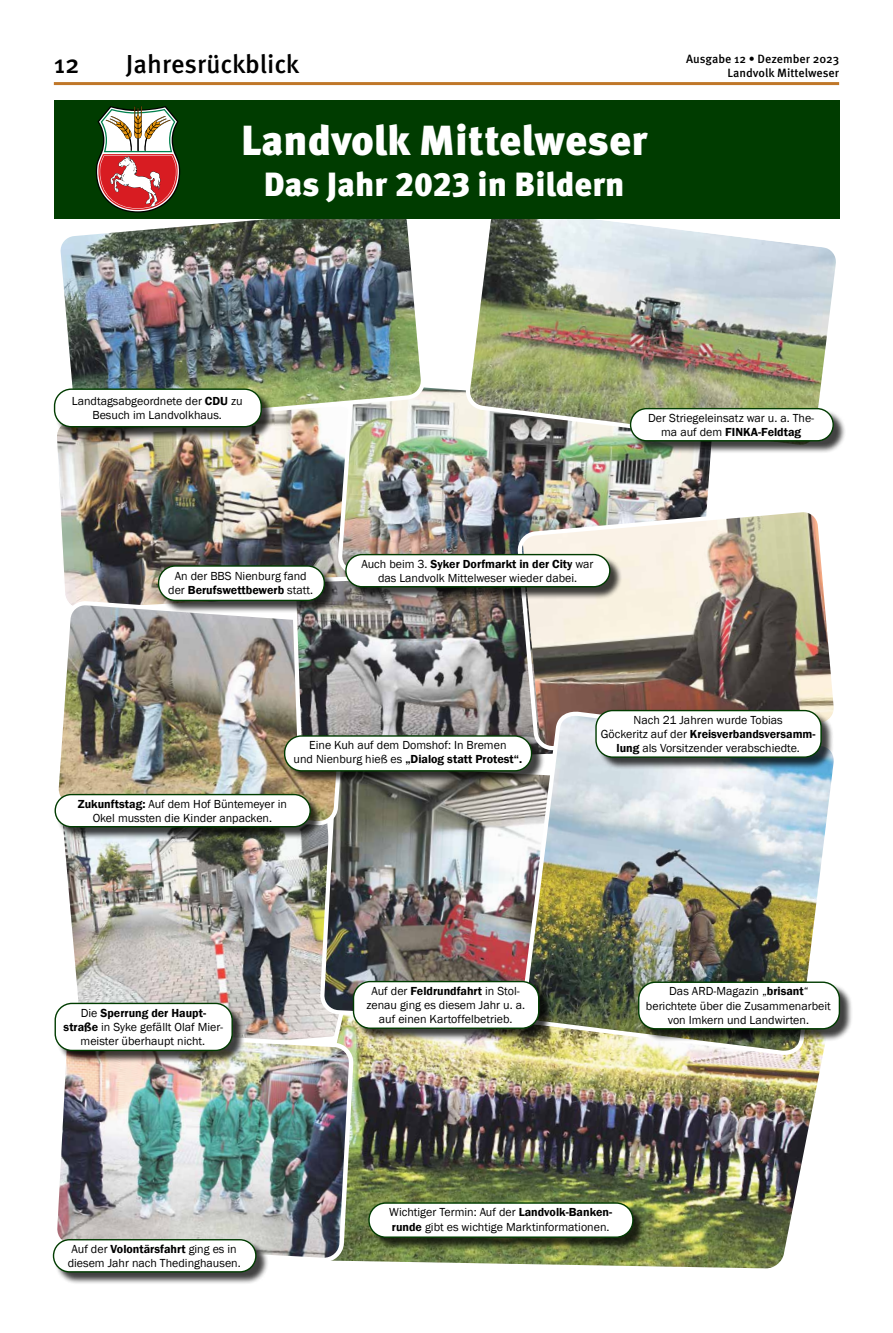
<style>
.page{position:relative;width:893px;height:1333px;background:#fff}
.page>*{position:absolute;margin:0;border:0;box-sizing:border-box;transform-origin:0 0}
.t1{font:900 42px "Meta Pro";color:#fff}
.t2{font:900 33.5px "Meta Pro";color:#fff}
.t3{font:500 26px "Meta Pro";color:#000}
.t4{font:12px/14.4px "Franklin Gothic";color:#000;text-align:center}
.t5{font:600 12px "Franklin Gothic";color:#000}
.t6{font:500 12px/14.4px "Meta Pro";color:#000;text-align:right}
.s1{font-weight:600}
.s2{font-weight:400}
</style>
<div class="page">
<img style="left:64px;top:840px;width:253px;height:187px">
<img style="left:283px;top:986px;width:537px;height:283px">
<img style="left:57px;top:426px;width:278px;height:172px">
<img style="left:317px;top:784px;width:202px;height:243px">
<img style="left:54px;top:598px;width:299px;height:230px">
<img style="left:335px;top:387px;width:376px;height:183px">
<img style="left:462px;top:202px;width:378px;height:250px">
<img style="left:294px;top:570px;width:225px;height:166px">
<img style="left:519px;top:509px;width:315px;height:200px">
<img style="left:60px;top:219px;width:364px;height:207px">
<div style="left:54px;top:100px;width:785px;height:119px;background:#003c00"></div>
<svg style="left:96px;top:106px;width:84px;height:107px"></svg>
<div style="left:632px;top:409px;width:214px;height:45px;background:#000;opacity:.75"></div>
<div style="left:631px;top:408px;width:202px;height:33px;background:#fff;border-radius:16px"></div>
<div style="left:630px;top:408px;width:204px;height:33px;border:1px solid #003c00;border-radius:16px"></div>
<div style="left:56px;top:795px;width:267px;height:45px;background:#000;opacity:.75"></div>
<div style="left:55px;top:794px;width:255px;height:32px;background:#fff;border-radius:16px"></div>
<div style="left:55px;top:793px;width:256px;height:34px;border:1px solid #003c00;border-radius:16px"></div>
<div style="left:55px;top:390px;width:219px;height:50px;background:#000;opacity:.75"></div>
<div style="left:55px;top:389px;width:206px;height:37px;background:#fff;border-radius:17px"></div>
<div style="left:54px;top:388px;width:208px;height:39px;border:1px solid #003c00;border-radius:17px"></div>
<div style="left:347px;top:555px;width:276px;height:45px;background:#000;opacity:.75"></div>
<div style="left:346px;top:554px;width:264px;height:32px;background:#fff;border-radius:16px"></div>
<div style="left:345px;top:554px;width:265px;height:33px;border:1px solid #003c00;border-radius:16px"></div>
<div style="left:159px;top:567px;width:178px;height:46px;background:#000;opacity:.75"></div>
<div style="left:159px;top:566px;width:165px;height:34px;background:#fff;border-radius:17px"></div>
<div style="left:158px;top:565px;width:167px;height:36px;border:1px solid #003c00;border-radius:17px"></div>
<div style="left:285px;top:736px;width:260px;height:48px;background:#000;opacity:.75"></div>
<div style="left:285px;top:736px;width:246px;height:34px;background:#fff;border-radius:17px"></div>
<div style="left:284px;top:735px;width:248px;height:36px;border:1px solid #003c00;border-radius:17px"></div>
<div style="left:370px;top:1203px;width:276px;height:47px;background:#000;opacity:.75"></div>
<div style="left:369px;top:1202px;width:264px;height:35px;background:#fff;border-radius:17px"></div>
<div style="left:368px;top:1202px;width:266px;height:35px;border:1px solid #003c00;border-radius:17px"></div>
<img style="left:519px;top:709px;width:315px;height:363px">
<div style="left:639px;top:983px;width:214px;height:59px;background:#000;opacity:.75"></div>
<div style="left:639px;top:982px;width:200px;height:46px;background:#fff;border-radius:17px"></div>
<div style="left:638px;top:981px;width:202px;height:48px;border:1px solid #003c00;border-radius:17px"></div>
<div style="left:597px;top:711px;width:237px;height:59px;background:#000;opacity:.75"></div>
<div style="left:596px;top:710px;width:225px;height:47px;background:#fff;border-radius:17px"></div>
<div style="left:595px;top:709px;width:227px;height:48px;border:1px solid #003c00;border-radius:17px"></div>
<div style="left:354px;top:982px;width:198px;height:59px;background:#000;opacity:.75"></div>
<div style="left:353px;top:981px;width:186px;height:47px;background:#fff;border-radius:17px"></div>
<div style="left:353px;top:980px;width:186px;height:48px;border:1px solid #003c00;border-radius:17px"></div>
<img style="left:52px;top:1027px;width:304px;height:237px">
<div style="left:55px;top:1240px;width:214px;height:45px;background:#000;opacity:.75"></div>
<div style="left:54px;top:1239px;width:202px;height:32px;background:#fff;border-radius:16px"></div>
<div style="left:53px;top:1238px;width:204px;height:34px;border:1px solid #003c00;border-radius:16px"></div>
<div style="left:56px;top:1004px;width:189px;height:59px;background:#000;opacity:.75"></div>
<div style="left:55px;top:1003px;width:177px;height:47px;background:#fff;border-radius:17px"></div>
<div style="left:55px;top:1002px;width:178px;height:49px;border:1px solid #003c00;border-radius:17px"></div>
<hr style="left:54px;top:82px;width:785px;height:3px;background:#c07729">
<h3 class="t3" style="left:54px;top:48px;width:28px">12</h3>
<h3 class="t3" style="left:126px;top:48px;width:175px">Jahresrückblick</h3>
<p class="t6" style="left:686px;top:52px;width:154px">Ausgabe 12 • Dezember 2023<br>Landvolk Mittelweser</p>
<h1 class="t1" style="left:241px;top:115px;width:408px">Landvolk Mittelweser</h1>
<h2 class="t2" style="left:264px;top:163px;width:362px">Das Jahr 2023 in Bildern</h2>
<p class="t4" style="left:72px;top:394px;width:172px">Landtagsabgeordnete der <span class="s1">CDU</span> zu<br>Besuch im Landvolkhaus.</p>
<p class="t5" style="left:362px;top:556px;width:234px"><span class="s2">Auch beim 3.</span> Syker Dorfmarkt in der City <span class="s2">war</span></p>
<p class="t4" style="left:175px;top:568px;width:133px">An der BBS Nienburg fand</p>
<p class="t4" style="left:378px;top:571px;width:201px">das Landvolk Mittelweser wieder dabei.</p>
<p class="t5" style="left:168px;top:582px;width:147px"><span class="s2">der</span> Berufswettbewerb <span class="s2">statt.</span></p>
<p class="t4" style="left:648px;top:411px;width:168px">Der Striegeleinsatz war u. a. The&shy;ma auf dem <span class="s1">FINKA-Feldtag</span></p>
<p class="t4" style="left:294px;top:738px;width:230px">Eine Kuh auf dem Domshof: In Bremen<br>und Nienburg hieß es <span class="s1">„Dialog statt Protest“.</span></p>
<p class="t4" style="left:78px;top:796px;width:211px"><span class="s1">Zukunftstag:</span> Auf dem Hof Büntemeyer in<br>Okel mussten die Kinder anpacken.</p>
<p class="t4" style="left:601px;top:712px;width:216px">Nach 21 Jahren wurde Tobias<br>Göckeritz auf der <span class="s1">Kreisverbandsversamm&shy;lung</span> als Vorsitzender verabschiedte.</p>
<p class="t4" style="left:64px;top:1005px;width:161px">Die <span class="s1">Sperrung der Haupt&shy;straße</span> in Syke gefällt Olaf Mier&shy;meister überhaupt nicht.</p>
<p class="t4" style="left:68px;top:1241px;width:175px">Auf der <span class="s1">Volontärsfahrt</span> ging es in diesem Jahr nach Thedinghausen.</p>
<p class="t4" style="left:366px;top:983px;width:160px">Auf der <span class="s1">Feldrundfahrt</span> in Stol&shy;zenau ging es diesem Jahr u. a. auf einen Kartoffelbetrieb.</p>
<p class="t4" style="left:646px;top:984px;width:186px">Das ARD-Magazin „<span class="s1">brisant</span>“ berichtete über die Zusammenarbeit von Imkern und Landwirten.</p>
<p class="t4" style="left:389px;top:1205px;width:224px;text-align:left">Wichtiger Termin: Auf der <span class="s1">Landvolk-Banken&shy;runde</span> gibt es wichtige Marktinformationen.</p>
</div>
